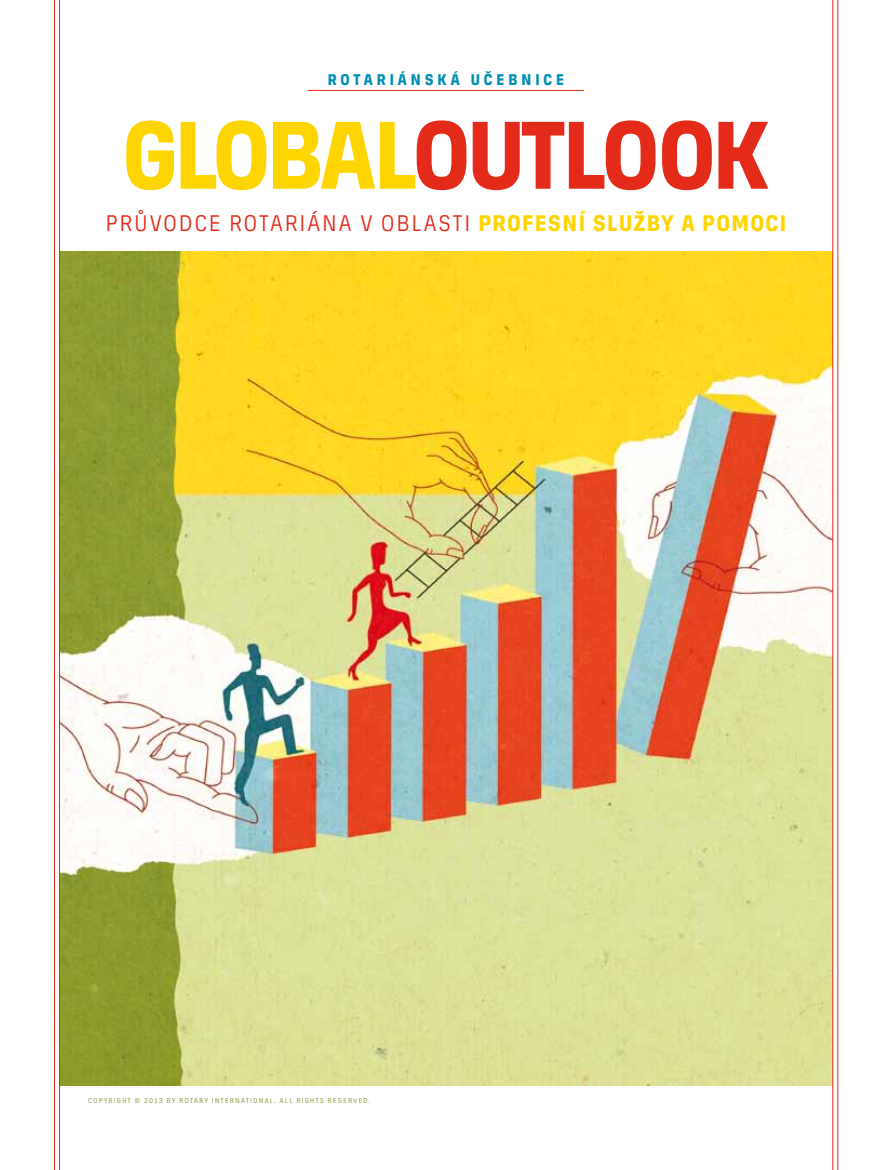
<style>
.page{position:relative;width:893px;height:1170px;background:#fff}
.page>*{position:absolute;margin:0;border:0;box-sizing:border-box;transform-origin:0 0}
.t1{font:700 102px "Unio";letter-spacing:-.09em;color:#e42a18;scale:.95 1}
.t2{font:24px "Unio";letter-spacing:.04em;color:#e42a18;scale:.95 1}
.t3{font:700 16.5px "Unio";letter-spacing:.21em;color:#008fb4;scale:.95 1}
.t4{font:7.5px "Unio";letter-spacing:.13em;color:#7b9021;scale:.95 1}
.s1{color:#fed500}
.s2{font-weight:700;color:#fed500}
</style>
<div class="page">
<img style="left:60px;top:251px;width:772px;height:834px">
<hr style="left:308px;top:90px;width:276px;height:1px;background:#e42a18">
<hr style="left:837px;top:0;width:1px;height:1169px;background:#e42a18">
<hr style="left:832px;top:0;width:1px;height:1169px;background:#e42a18">
<hr style="left:59px;top:0;width:1px;height:1169px;background:#e42a18">
<hr style="left:54px;top:0;width:1px;height:1169px;background:#e42a18">
<h3 class="t3" style="left:327px;top:70px;width:251px">ROTARIÁNSKÁ UČEBNICE</h3>
<h1 class="t1" style="left:121px;top:98px;width:563px"><span class="s1">GLOBAL</span>OUTLOOK</h1>
<h2 class="t2" style="left:105px;top:209px;width:719px">PRŮVODCE ROTARIÁNA V OBLASTI <span class="s2">PROFESNÍ SLUŽBY A POMOCI</span></h2>
<p class="t4" style="left:88px;top:1096px;width:108px">COPYRI GHT © 2013 BY ROTAR</p>
<p class="t4" style="left:204px;top:1096px;width:18px">Y INTERNATIONAL</p>
<p class="t4" style="left:274px;top:1096px;width:63px">. ALL RIGHTS RESERVED</p>
<p class="t4" style="left:369px;top:1096px;width:3px">.</p>
</div>
